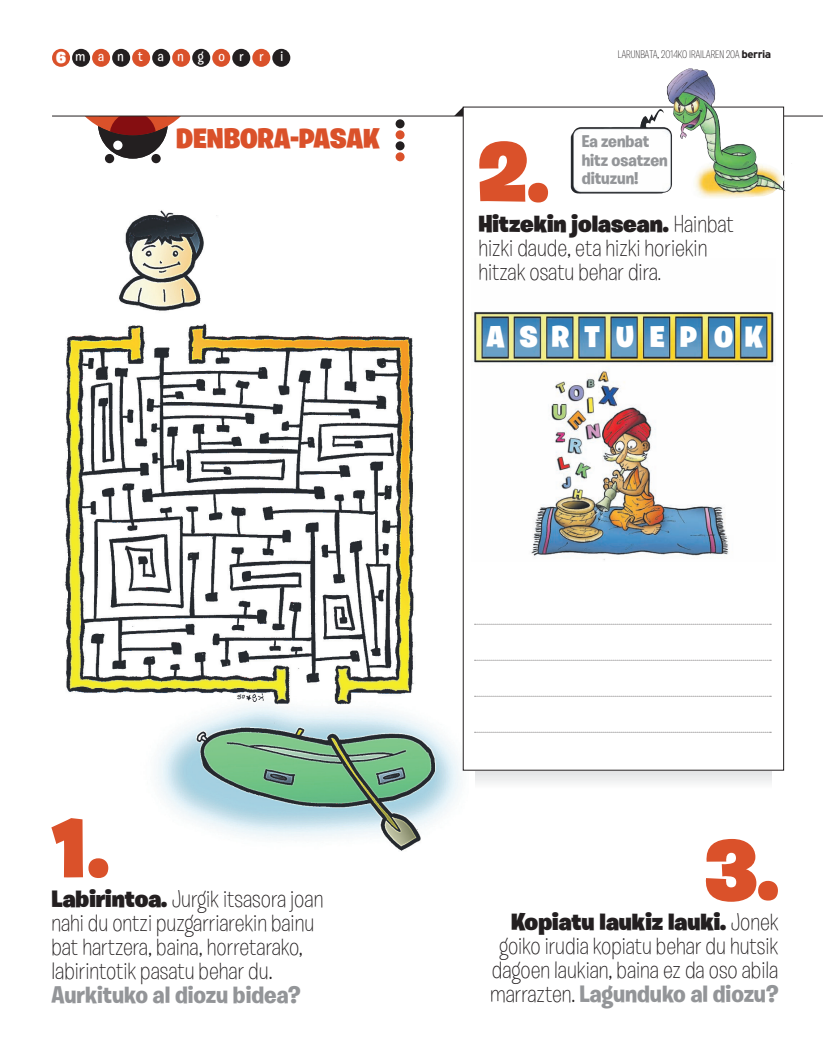
<style>
.page{position:relative;width:823px;height:1049px;background:#fff}
.page>*{position:absolute;margin:0;border:0;box-sizing:border-box;transform-origin:0 0}
.t1{font:900 85px "Burbank Big";color:#da512a}
.t2{font:900 30px "Burbank Big";letter-spacing:.51em;color:#fff}
.t3{font:900 28px "Burbank Big";color:#da512a}
.t4{font:300 24px/24px "Burbank Big";color:#231f20}
.t5{font:700 24px "Burbank Big";color:#939598}
.t6{font:700 17px/18.3px "Burbank Big";color:#939598}
.t7{font:500 14px "Burbank Big";letter-spacing:1.05em;color:#fff}
.t8{font:300 11px "Burbank Big";color:#231f20}
.s1{font-weight:900;font-size:16px}
.s2{font-family:"Interstate";font-weight:700}
.s3{font-weight:900}
.s4{font-size:20px}
.s5{font-weight:700;color:#939598}
</style>
<div class="page">
<hr style="left:475px;top:770px;width:296px;height:1px;background:#dadbdd">
<hr style="left:475px;top:771px;width:296px;height:1px;background:#dcdddf">
<hr style="left:475px;top:772px;width:296px;height:1px;background:#dedfe1">
<hr style="left:475px;top:773px;width:296px;height:1px;background:#e0e1e3">
<hr style="left:475px;top:774px;width:296px;height:1px;background:#e1e2e4">
<hr style="left:475px;top:775px;width:296px;height:1px;background:#e3e4e6">
<hr style="left:475px;top:776px;width:296px;height:1px;background:#e6e7e9">
<hr style="left:475px;top:777px;width:296px;height:1px;background:#e8e9ea">
<hr style="left:475px;top:778px;width:296px;height:1px;background:#eaebec">
<hr style="left:475px;top:779px;width:296px;height:1px;background:#ececee">
<hr style="left:475px;top:780px;width:296px;height:1px;background:#eeeeef">
<hr style="left:475px;top:781px;width:296px;height:1px;background:#f0f1f2">
<hr style="left:475px;top:782px;width:296px;height:1px;background:#f2f3f4">
<hr style="left:475px;top:783px;width:296px;height:1px;background:#f4f5f5">
<hr style="left:475px;top:784px;width:296px;height:1px;background:#f6f6f7">
<hr style="left:475px;top:785px;width:296px;height:1px;background:#f8f8f9">
<hr style="left:475px;top:786px;width:296px;height:1px;background:#fbfbfb">
<svg style="left:85px;top:117px;width:95px;height:42px"></svg>
<div style="left:151px;top:154px;width:10px;height:9px;background:#231f20;border-radius:50%"></div>
<div style="left:105px;top:154px;width:9px;height:9px;background:#231f20;border-radius:50%"></div>
<div style="left:113px;top:141px;width:9px;height:9px;background:#fff;border-radius:50%"></div>
<div style="left:72px;top:49px;width:18px;height:18px;background:#231f20;border-radius:50%"></div>
<div style="left:52px;top:49px;width:18px;height:18px;background:#da512a;border-radius:50%"></div>
<div style="left:92px;top:49px;width:18px;height:18px;background:#da512a;border-radius:50%"></div>
<div style="left:112px;top:49px;width:18px;height:18px;background:#231f20;border-radius:50%"></div>
<div style="left:132px;top:49px;width:18px;height:18px;background:#da512a;border-radius:50%"></div>
<div style="left:152px;top:49px;width:18px;height:18px;background:#231f20;border-radius:50%"></div>
<div style="left:172px;top:49px;width:18px;height:18px;background:#da512a;border-radius:50%"></div>
<div style="left:192px;top:49px;width:18px;height:18px;background:#231f20;border-radius:50%"></div>
<div style="left:212px;top:49px;width:18px;height:18px;background:#da512a;border-radius:50%"></div>
<div style="left:232px;top:49px;width:18px;height:18px;background:#231f20;border-radius:50%"></div>
<div style="left:252px;top:49px;width:18px;height:18px;background:#da512a;border-radius:50%"></div>
<div style="left:272px;top:49px;width:18px;height:18px;background:#231f20;border-radius:50%"></div>
<hr style="left:52px;top:116px;width:770px;height:1px;background:#231f20">
<div style="left:395px;top:119px;width:9px;height:9px;background:#231f20;border-radius:50%"></div>
<div style="left:395px;top:130px;width:9px;height:9px;background:#da512a;border-radius:50%"></div>
<div style="left:395px;top:141px;width:9px;height:9px;background:#231f20;border-radius:50%"></div>
<div style="left:395px;top:152px;width:9px;height:9px;background:#da512a;border-radius:50%"></div>
<svg style="left:454px;top:107px;width:9px;height:9px"></svg>
<img style="left:65px;top:193px;width:402px;height:658px">
<div style="left:463px;top:107px;width:320px;height:663px;background:#fff"></div>
<img style="left:471px;top:312px;width:303px;height:248px">
<img style="left:666px;top:68px;width:39px;height:73px">
<svg style="left:474px;top:624px;width:297px;height:1px"></svg>
<svg style="left:474px;top:660px;width:297px;height:1px"></svg>
<svg style="left:474px;top:696px;width:297px;height:1px"></svg>
<svg style="left:474px;top:732px;width:297px;height:1px"></svg>
<p class="t7" style="left:56px;top:48px;width:228px"><span class="s1">6</span>mantangorr i</p>
<p class="t8" style="left:617px;top:48px;width:155px">LARUNBATA, 2014KO IRAILAREN 20A <span class="s2">berria</span></p>
<p class="t3" style="left:176px;top:121px;width:205px">DENBORA-PASAK</p>
<p class="t6" style="left:581px;top:132px;width:87px">Ea zenbat hitz osatzen dituzun!</p>
<h1 class="t1" style="left:478px;top:119px;width:72px">2.</h1>
<p class="t4" style="left:478px;top:212px;width:257px"><span class="s3">Hitzekin jolasean.</span> Hainbat hizki daude, eta hizki horiekin hitzak osatu behar dira<span class="s4">.</span></p>
<p class="t2" style="left:486px;top:318px;width:278px">ASRTUEPOK</p>
<h1 class="t1" style="left:51px;top:795px;width:59px">1.</h1>
<p class="t4" style="left:51px;top:887px;width:273px"><span class="s3">Labirintoa.</span> Jurgik itsasora joan nahi du ontzi puzgarriarekin bainu bat hartzera, baina, horretarako, labirintotik pasatu behar du.</p>
<p class="t5" style="left:51px;top:980px;width:250px">Aurkituko al diozu bidea?</p>
<h1 class="t1" style="left:705px;top:817px;width:75px">3.</h1>
<p class="t4" style="left:490px;top:909px;width:290px;text-align:right"><span class="s3">Kopiatu laukiz lauki.</span> Jonek goiko irudia kopiatu behar du hutsik dagoen laukian, baina ez da oso abila marrazten. <span class="s5">Lagunduko al diozu?</span></p>
</div>
